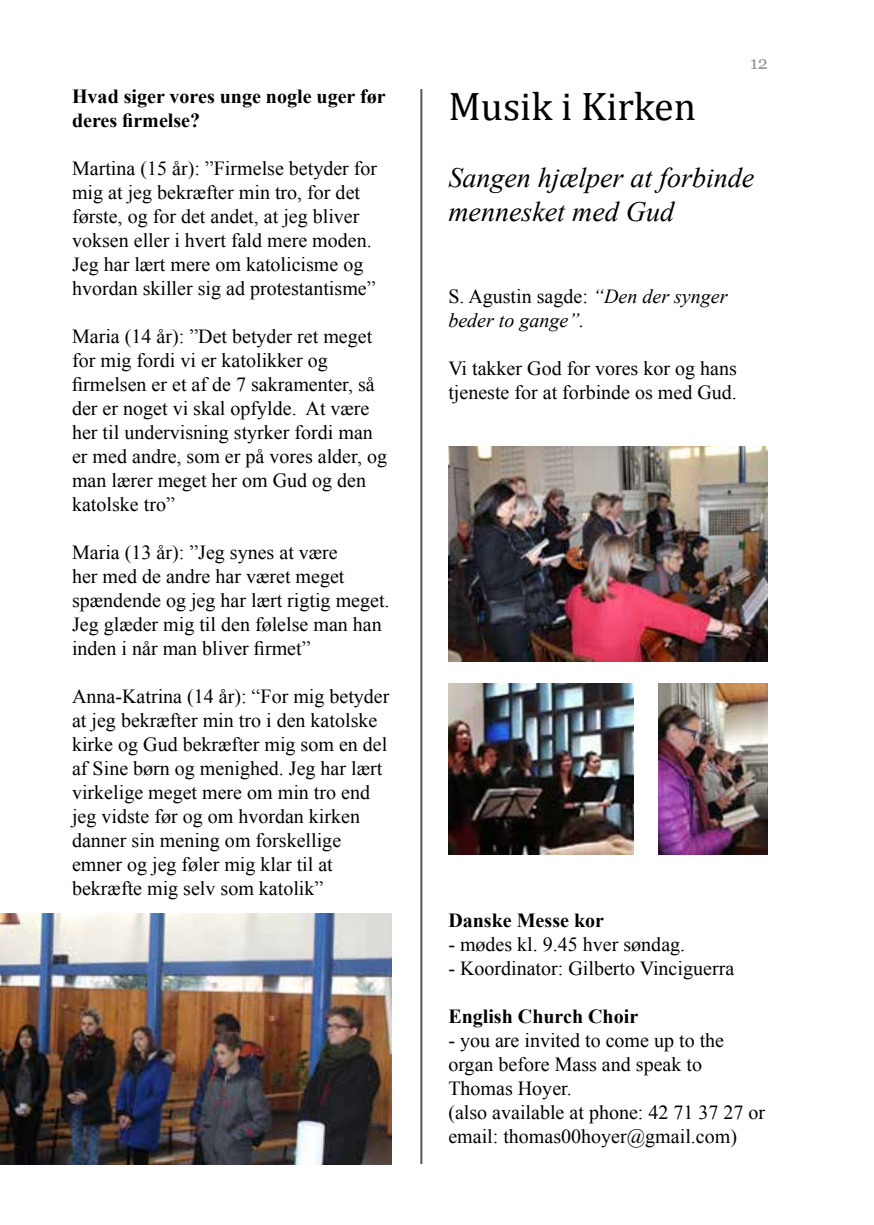
<style>
.page{position:relative;width:874px;height:1225px;background:#fff}
.page>*{position:absolute;margin:0;border:0;box-sizing:border-box;transform-origin:0 0}
.t1{font:40px "Cambria";color:#000}
.t2{font:italic 28px/33.6px "Times New Roman";color:#000}
.t3{font:20px/24px "Times New Roman";color:#000}
.t4{font:700 20px/24px "Times New Roman";color:#000}
.t5{font:italic 20px/24px "Times New Roman";color:#000}
.t6{font:18px "Georgia";color:#929292}
.s1{font-style:normal}
</style>
<div class="page">
<img style="left:0;top:913px;width:391px;height:251px">
<img style="left:658px;top:684px;width:109px;height:170px">
<img style="left:448px;top:446px;width:319px;height:215px">
<img style="left:448px;top:684px;width:185px;height:170px">
<hr style="left:420px;top:89px;width:2px;height:1075px;background:#555">
<p class="t4" style="left:72px;top:83px;width:315px">Hvad siger vores unge nogle uger før deres firmelse?</p>
<p class="t3" style="left:72px;top:156px;width:306px">Martina (15 år): ”Firmelse betyder for mig at jeg bekræfter min tro, for det første, og for det andet, at jeg bliver voksen eller i hvert fald mere moden.<br>Jeg har lært mere om katolicisme og hvordan skiller sig ad protestantisme”</p>
<p class="t3" style="left:72px;top:324px;width:316px">Maria (14 år): ”Det betyder ret meget for mig fordi vi er katolikker og firmelsen er et af de 7 sakramenter, så der er noget vi skal opfylde. At være her til undervisning styrker fordi man er med andre, som er på vores alder, og man lærer meget her om Gud og den katolske tro”</p>
<p class="t3" style="left:72px;top:540px;width:319px">Maria (13 år): ”Jeg synes at være<br>her med de andre har været meget spændende og jeg har lært rigtig meget.<br>Jeg glæder mig til den følelse man han inden i når man bliver firmet”</p>
<p class="t3" style="left:72px;top:684px;width:319px">Anna-Katrina (14 år): “For mig betyder at jeg bekræfter min tro i den katolske kirke og Gud bekræfter mig som en del af Sine børn og menighed. Jeg har lært virkelige meget mere om min tro end jeg vidste før og om hvordan kirken danner sin mening om forskellige emner og jeg føler mig klar til at bekræfte mig selv som katolik”</p>
<h1 class="t1" style="left:448px;top:83px;width:249px">Musik i Kirken</h1>
<p class="t6" style="left:749px;top:52px;width:19px">12</p>
<h2 class="t2" style="left:448px;top:160px;width:307px">Sangen hjælper at forbinde mennesket med Gud</h2>
<p class="t5" style="left:448px;top:283px;width:280px"><span class="s1">S. Agustin sagde:</span> “Den der synger beder to gange”.</p>
<p class="t3" style="left:448px;top:356px;width:290px">Vi takker God for vores kor og hans tjeneste for at forbinde os med Gud.</p>
<p class="t4" style="left:448px;top:907px;width:157px">Danske Messe kor</p>
<p class="t3" style="left:448px;top:932px;width:238px">- mødes kl. 9.45 hver søndag.</p>
<p class="t3" style="left:448px;top:956px;width:287px">- Koordinator: Gilberto Vinciguerra</p>
<p class="t4" style="left:448px;top:1003px;width:191px">English Church Choir</p>
<p class="t3" style="left:448px;top:1028px;width:318px">- you are invited to come up to the organ before Mass and speak to<br>Thomas Hoyer.<br>(also available at phone: 42 71 37 27 or email: thomas00hoyer@gmail.com)</p>
</div>
